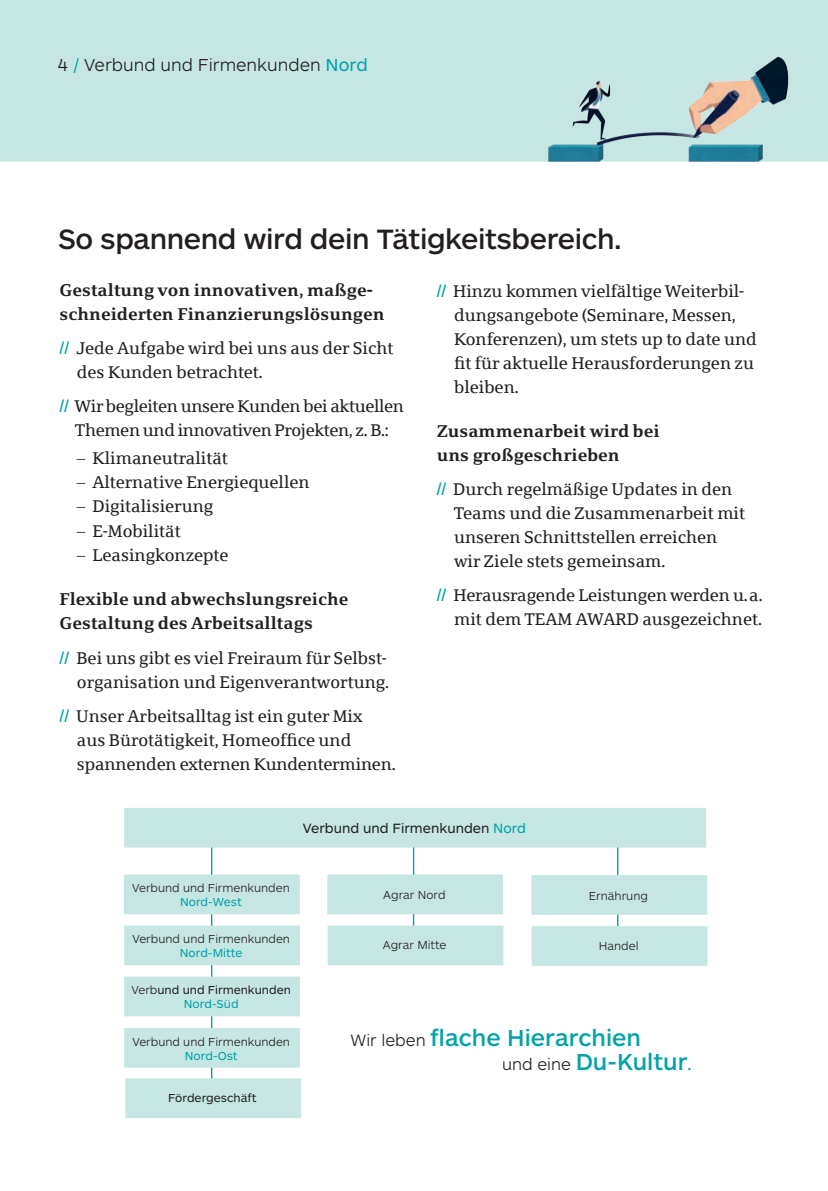
<style>
.page{position:relative;width:828px;height:1191px;background:#fff}
.page>*{position:absolute;margin:0;border:0;box-sizing:border-box;transform-origin:0 0}
.t1{font:500 29px "ARS Maquette Pro";letter-spacing:-.015em;color:#231f20}
.t2{font:500 24px/24px "ARS Maquette Pro";color:#00a3a7}
.t3{font:300 18px "ARS Maquette Pro";color:#231f20}
.t4{font:17px/24px "Sparkasse Serif";color:#231f20}
.t5{font:700 17px/24px "Sparkasse Serif";color:#231f20}
.t6{font:17px/24px "Sparkasse Serif";letter-spacing:-.02em;color:#231f20;text-align:center}
.t7{font:14px "ARS Maquette Pro";color:#231f20}
.t8{font:300 12px "ARS Maquette Pro";color:#231f20}
.t9{font:12px/14px "ARS Maquette Pro";color:#231f20;text-align:center}
.t10{font:12px "ARS Maquette Pro";color:#00a3a7}
.s1{font-weight:400;color:#00a3a7}
.s2{font-weight:700;color:#00a3a7}
.s3{color:#00a3a7}
.s4{font-weight:300}
.s5{font-weight:300;font-size:17px;color:#231f20}
.s6{font-family:"Sparkasse Serif";font-weight:400;font-size:17px}
</style>
<div class="page">
<div style="left:0;top:0;width:828px;height:162px;background:#c5e6e2"></div>
<img style="left:507px;top:52px;width:306px;height:110px">
<hr style="left:413px;top:842px;width:1px;height:103px;background:#00a3a7">
<hr style="left:617px;top:826px;width:1px;height:103px;background:#00a3a7">
<hr style="left:211px;top:830px;width:1px;height:271px;background:#00a3a7">
<div style="left:124px;top:874px;width:176px;height:40px;background:#c5e6e2;border:2px solid #c5e6e2"></div>
<div style="left:327px;top:874px;width:176px;height:40px;background:#c5e6e2;border:2px solid #c5e6e2"></div>
<div style="left:124px;top:808px;width:582px;height:39px;background:#c5e6e2"></div>
<div style="left:531px;top:875px;width:176px;height:39px;background:#c5e6e2"></div>
<div style="left:124px;top:925px;width:176px;height:40px;background:#c5e6e2;border:2px solid #c5e6e2"></div>
<div style="left:328px;top:925px;width:175px;height:40px;background:#c5e6e2;border:2px solid #c5e6e2"></div>
<div style="left:531px;top:926px;width:176px;height:39px;background:#c5e6e2"></div>
<div style="left:124px;top:976px;width:176px;height:40px;background:#c5e6e2;border:2px solid #c5e6e2"></div>
<div style="left:124px;top:1028px;width:176px;height:39px;background:#c5e6e2"></div>
<div style="left:125px;top:1078px;width:176px;height:40px;background:#c5e6e2;border:2px solid #c5e6e2"></div>
<p class="t3" style="left:58px;top:53px;width:311px">4 <span class="s1">/</span> Verbund und Firmenkunden <span class="s1">Nord</span></p>
<h1 class="t1" style="left:58px;top:220px;width:565px">So spannend wird dein Tätigkeitsbereich.</h1>
<p class="t5" style="left:60px;top:278px;width:326px">Gestaltung von innovativen, maßge&shy;schneiderten Finanzierungslösungen</p>
<p class="t4" style="left:77px;top:336px;width:318px;text-indent:-17px"><span class="s2">//</span> Jede Aufgabe wird bei uns aus der Sicht des Kunden betrachtet.</p>
<p class="t6" style="left:60px;top:394px;width:346px"><span class="s2">//</span> Wir begleiten unsere Kunden bei aktuellen<br>Themen und innovativen Projekten, z. B.:</p>
<p class="t4" style="left:77px;top:446px;width:152px">– Klimaneutralität</p>
<p class="t4" style="left:77px;top:470px;width:234px">– Alternative Energiequellen</p>
<p class="t4" style="left:77px;top:494px;width:138px">– Digitalisierung</p>
<p class="t4" style="left:77px;top:518px;width:105px">– E-Mobilität</p>
<p class="t4" style="left:77px;top:542px;width:153px">– Leasingkonzepte</p>
<p class="t5" style="left:60px;top:587px;width:290px">Flexible und abwechslungsreiche<br>Gestaltung des Arbeitsalltags</p>
<p class="t4" style="left:60px;top:645px;width:331px;text-align:right"><span class="s2">//</span> Bei uns gibt es viel Freiraum für Selbst&shy;organisation und Eigenverantwortung.</p>
<p class="t4" style="left:77px;top:703px;width:320px;text-indent:-17px"><span class="s2">//</span> Unser Arbeitsalltag ist ein guter Mix<br>aus Bürotätigkeit, Homeoffice und spannenden externen Kundenterminen.</p>
<p class="t4" style="left:454px;top:279px;width:304px;text-indent:-17px"><span class="s2">//</span> Hinzu kommen vielfältige Weiterbil&shy;dungsangebote (Seminare, Messen,<br>Konferenzen), um stets up to date und fit für aktuelle Herausforderungen zu bleiben.</p>
<p class="t5" style="left:437px;top:418px;width:224px">Zusammenarbeit wird bei uns großgeschrieben</p>
<p class="t4" style="left:454px;top:476px;width:293px;text-indent:-17px"><span class="s2">//</span> Durch regelmäßige Updates in den<br>Teams und die Zusammenarbeit mit unseren Schnittstellen erreichen wir Ziele stets gemeinsam.</p>
<p class="t4" style="left:437px;top:582px;width:327px;text-align:right"><span class="s2">//</span> Herausragende Leistungen werden u.a. mit dem TEAM AWARD ausgezeichnet.</p>
<p class="t7" style="left:303px;top:819px;width:225px">Verbund und Firmenkunden <span class="s3">Nord</span></p>
<p class="t8" style="left:132px;top:880px;width:159px">Verbund und Firmenkunden</p>
<p class="t10" style="left:180px;top:894px;width:63px">Nord-West</p>
<p class="t8" style="left:132px;top:931px;width:159px">Verbund und Firmenkunden</p>
<p class="t10" style="left:180px;top:945px;width:64px">Nord-Mitte</p>
<p class="t9" style="left:131px;top:982px;width:161px"><span class="s4">Verb</span>und und Firmenkunden<br><span class="s3">Nord-Süd</span></p>
<p class="t8" style="left:132px;top:1034px;width:159px">Verbund und Firmenkunden</p>
<p class="t10" style="left:185px;top:1047px;width:54px">Nord-Ost</p>
<p class="t9" style="left:168px;top:1090px;width:90px">Fördergeschäft</p>
<p class="t8" style="left:383px;top:887px;width:64px">Agrar Nord</p>
<p class="t8" style="left:589px;top:888px;width:61px">Ernährung</p>
<p class="t8" style="left:383px;top:937px;width:65px">Agrar Mitte</p>
<p class="t8" style="left:599px;top:937px;width:41px">Handel</p>
<h2 class="t2" style="left:502px;top:1024px;width:191px;text-indent:-152px"><span class="s5">Wir leben</span> flache Hierarchien<br><span class="s5">und eine</span> Du-Kultur<span class="s6">.</span></h2>
</div>
